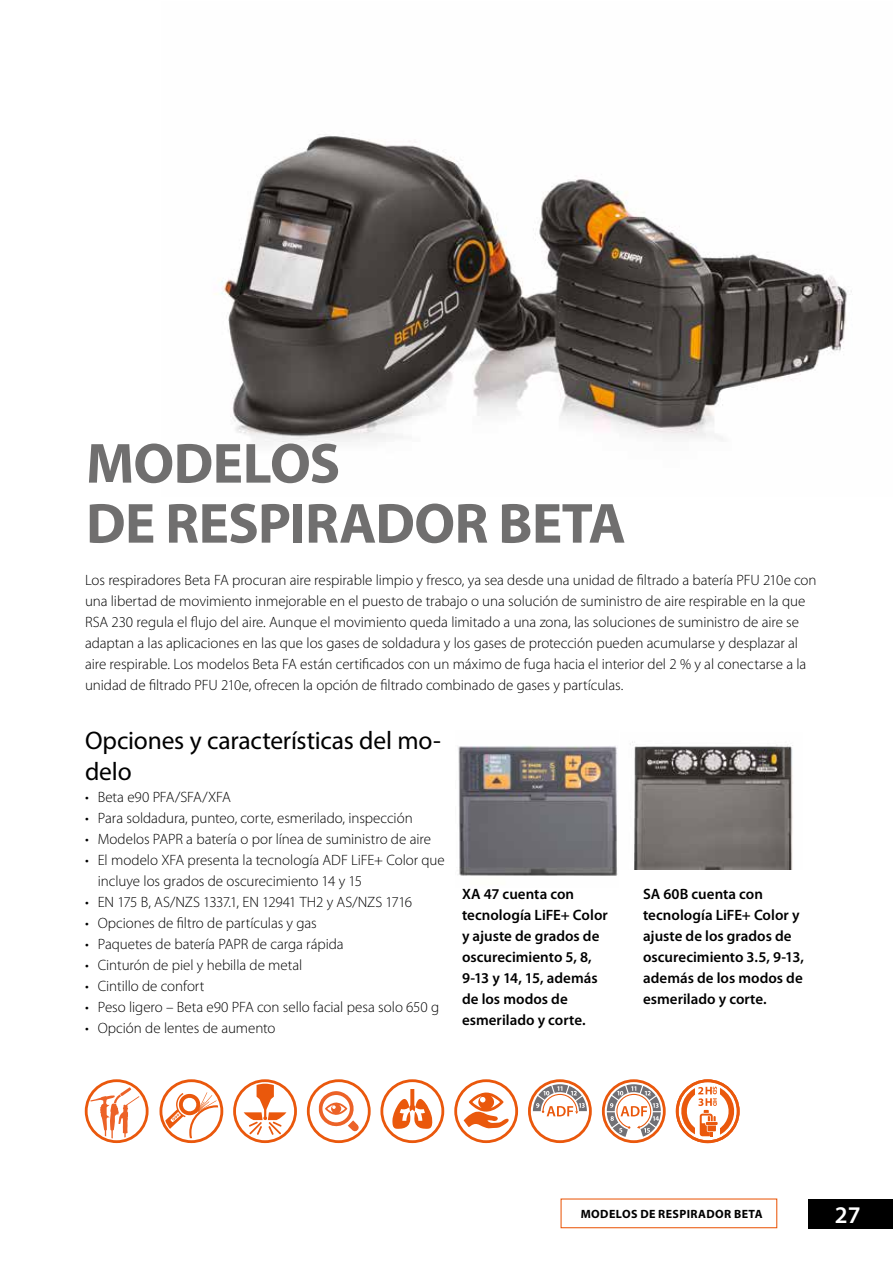
<style>
.page{position:relative;width:893px;height:1263px;background:#fff}
.page>*{position:absolute;margin:0;border:0;box-sizing:border-box;transform-origin:0 0}
.t1{font:700 57px/60px "Myriad Pro";letter-spacing:-.015em;color:#706f6f}
.t2{font:25.5px/30.6px "Myriad Pro";letter-spacing:-.005em;color:#000}
.t3{font:600 24px "Myriad Pro";color:#fff}
.t4{font:300 15px/21px "Myriad Pro";letter-spacing:-.005em;color:#000}
.t5{font:600 15px/21px "Myriad Pro";color:#000}
.t6{font:700 12px "Myriad Pro";letter-spacing:.035em;color:#000}
</style>
<div class="page">
<img style="left:215px;top:134px;width:637px;height:308px">
<img style="left:458px;top:746px;width:160px;height:130px">
<img style="left:630px;top:742px;width:163px;height:127px">
<svg style="left:85px;top:1079px;width:64px;height:64px"></svg>
<svg style="left:159px;top:1079px;width:64px;height:64px"></svg>
<svg style="left:233px;top:1079px;width:64px;height:64px"></svg>
<svg style="left:307px;top:1079px;width:64px;height:64px"></svg>
<svg style="left:380px;top:1079px;width:64px;height:64px"></svg>
<svg style="left:454px;top:1079px;width:64px;height:64px"></svg>
<svg style="left:528px;top:1079px;width:64px;height:64px"></svg>
<svg style="left:676px;top:1079px;width:64px;height:64px"></svg>
<svg style="left:602px;top:1079px;width:64px;height:64px"></svg>
<div style="left:560px;top:1198px;width:217px;height:30px;border:1px solid #ea580c"></div>
<div style="left:808px;top:1199px;width:85px;height:30px;background:#000"></div>
<h1 class="t1" style="left:86px;top:432px;width:541px">MODELOS<br>DE RESPIRADOR BETA</h1>
<p class="t4" style="left:85px;top:569px;width:733px">Los respiradores Beta FA procuran aire respirable limpio y fresco, ya sea desde una unidad de filtrado a batería PFU 210e con una libertad de movimiento inmejorable en el puesto de trabajo o una solución de suministro de aire respirable en la que RSA 230 regula el flujo del aire. Aunque el movimiento queda limitado a una zona, las soluciones de suministro de aire se adaptan a las aplicaciones en las que los gases de soldadura y los gases de protección pueden acumularse y desplazar al aire respirable. Los modelos Beta FA están certificados con un máximo de fuga hacia el interior del 2 % y al conectarse a la unidad de filtrado PFU 210e, ofrecen la opción de filtrado combinado de gases y partículas.</p>
<h2 class="t2" style="left:85px;top:725px;width:357px">Opciones y características del mo&shy;delo</h2>
<p class="t4" style="left:85px;top:786px;width:147px">• Beta e90 PFA/SFA/XFA</p>
<p class="t4" style="left:85px;top:807px;width:329px">• Para soldadura, punteo, corte, esmerilado, inspección</p>
<p class="t4" style="left:85px;top:828px;width:347px">• Modelos PAPR a batería o por línea de suministro de aire</p>
<p class="t4" style="left:98px;top:849px;width:349px;text-indent:-13px">• El modelo XFA presenta la tecnología ADF LiFE+ Color que incluye los grados de oscurecimiento 14 y 15</p>
<p class="t4" style="left:85px;top:891px;width:329px">• EN 175 B, AS/NZS 1337.1, EN 12941 TH2 y AS/NZS 1716</p>
<p class="t4" style="left:85px;top:912px;width:233px">• Opciones de filtro de partículas y gas</p>
<p class="t4" style="left:85px;top:933px;width:260px">• Paquetes de batería PAPR de carga rápida</p>
<p class="t4" style="left:85px;top:954px;width:219px">• Cinturón de piel y hebilla de metal</p>
<p class="t4" style="left:85px;top:975px;width:121px">• Cintillo de confort</p>
<p class="t4" style="left:85px;top:996px;width:356px">• Peso ligero – Beta e90 PFA con sello facial pesa solo 650 g</p>
<p class="t4" style="left:85px;top:1017px;width:192px">• Opción de lentes de aumento</p>
<p class="t5" style="left:462px;top:883px;width:147px">XA 47 cuenta con tecnología LiFE+ Color y ajuste de grados de oscurecimiento 5, 8,<br>9-13 y 14, 15, además de los modos de esmerilado y corte.</p>
<p class="t5" style="left:643px;top:883px;width:162px">SA 60B cuenta con tecnología LiFE+ Color y ajuste de los grados de oscurecimiento 3.5, 9-13, además de los modos de esmerilado y corte.</p>
<p class="t6" style="left:581px;top:1206px;width:184px">MODELOS DE RESPIRADOR BETA</p>
<h3 class="t3" style="left:835px;top:1200px;width:27px">27</h3>
</div>
